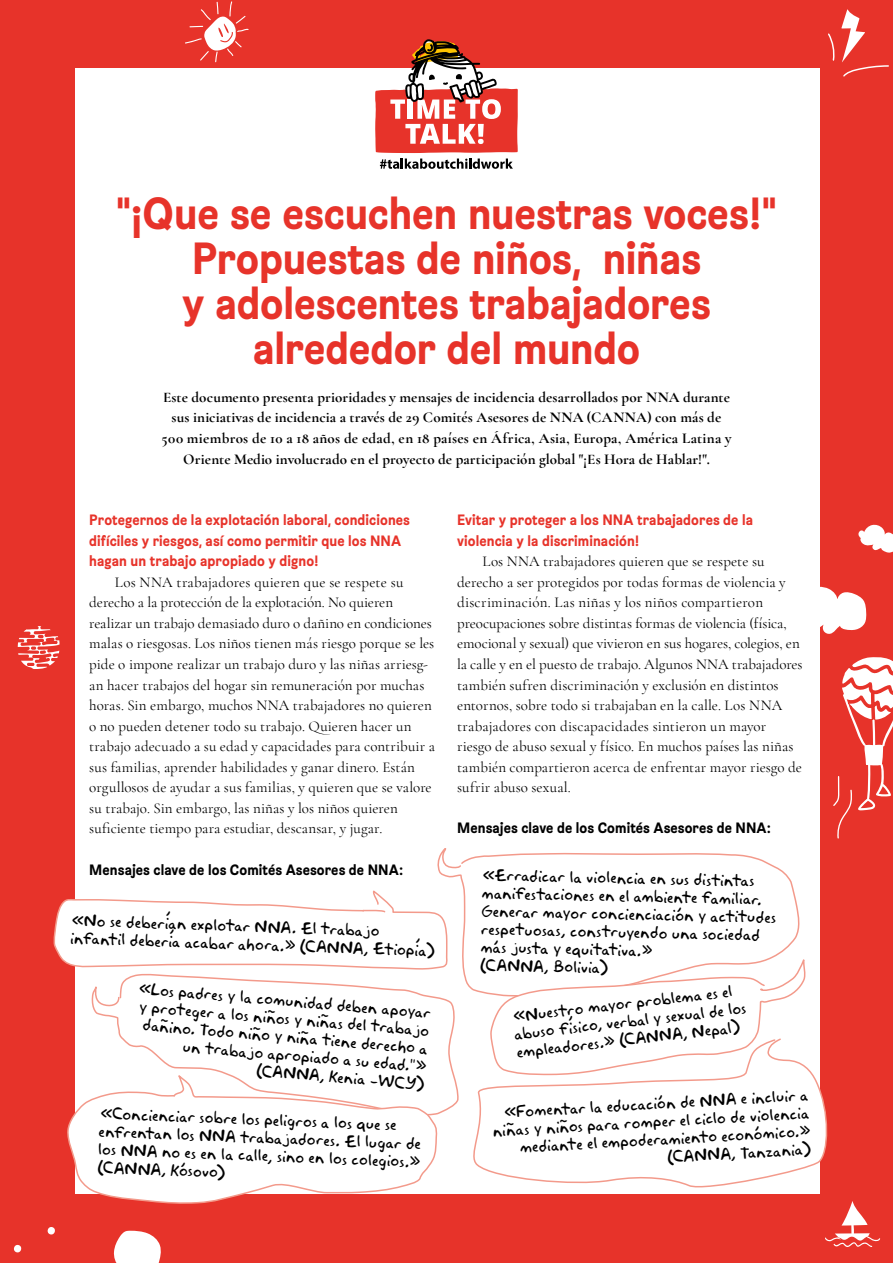
<style>
.page{position:relative;width:893px;height:1263px;background:#e7332a}
.page>*{position:absolute;margin:0;border:0;box-sizing:border-box;transform-origin:0 0}
.t1{font:700 45px/45px "Brezel Grotesk";letter-spacing:-.005em;color:#e7332a;text-align:center}
.t2{font:15px/20.5px "Cormorant Garamond";letter-spacing:.005em;color:#000}
.t3{font:15px/18px "Akbar Plain";color:#000}
.t4{font:700 15px/20.5px "Cormorant Garamond";letter-spacing:.01em;color:#000;text-align:center}
.t5{font:700 15px/20.5px "Brezel Grotesk";letter-spacing:.005em;color:#e7332a}
.t6{font:700 15px "Brezel Grotesk";letter-spacing:.01em;color:#000}
</style>
<div class="page">
<div style="left:75px;top:68px;width:745px;height:1125px;background:#fff"></div>
<svg style="left:375px;top:39px;width:143px;height:114px"></svg>
<svg style="left:380px;top:159px;width:133px;height:10px"></svg>
<svg style="left:825px;top:1201px;width:55px;height:46px"></svg>
<svg style="left:833px;top:657px;width:60px;height:182px"></svg>
<svg style="left:858px;top:524px;width:35px;height:29px"></svg>
<svg style="left:185px;top:1px;width:64px;height:61px"></svg>
<svg style="left:820px;top:586px;width:46px;height:48px"></svg>
<svg style="left:473px;top:1068px;width:355px;height:120px"></svg>
<svg style="left:18px;top:626px;width:42px;height:43px"></svg>
<svg style="left:828px;top:9px;width:61px;height:68px"></svg>
<svg style="left:114px;top:1231px;width:47px;height:32px;background:#fbe2e1"></svg>
<svg style="left:47px;top:1227px;width:8px;height:8px"></svg>
<svg style="left:14px;top:1244px;width:8px;height:9px"></svg>
<svg style="left:54px;top:890px;width:381px;height:78px"></svg>
<svg style="left:90px;top:966px;width:369px;height:148px"></svg>
<svg style="left:67px;top:1070px;width:372px;height:134px"></svg>
<svg style="left:435px;top:848px;width:365px;height:149px"></svg>
<svg style="left:490px;top:951px;width:318px;height:125px"></svg>
<h1 class="t1" style="left:116px;top:190px;width:663px">"¡Que se escuchen nuestras voces!"<br>Propuestas de niños, niñas<br>y adolescentes trabajadores alrededor del mundo</h1>
<p class="t4" style="left:161px;top:387px;width:572px">Este documento presenta prioridades y mensajes de incidencia desarrollados por NNA durante sus iniciativas de incidencia a través de 29 Comités Asesores de NNA (CANNA) con más de 500 miembros de 10 a 18 años de edad, en 18 países en África, Asia, Europa, América Latina y Oriente Medio involucrado en el proyecto de participación global "¡Es Hora de Hablar!".</p>
<p class="t5" style="left:89px;top:509px;width:322px">Protegernos de la explotación laboral, condiciones difíciles y riesgos, así como permitir que los NNA hagan un trabajo apropiado y digno!</p>
<p class="t2" style="left:89px;top:571px;width:347px;text-indent:26px">Los NNA trabajadores quieren que se respete su derecho a la protección de la explotación. No quieren realizar un trabajo demasiado duro o dañino en condiciones malas o riesgosas. Los niños tienen más riesgo porque se les pide o impone realizar un trabajo duro y las niñas arriesg&shy;an hacer trabajos del hogar sin remuneración por muchas horas. Sin embargo, muchos NNA trabajadores no quieren o no pueden detener todo su trabajo. Quieren hacer un trabajo adecuado a su edad y capacidades para contribuir a sus familias, aprender habilidades y ganar dinero. Están orgullosos de ayudar a sus familias, y quieren que se valore su trabajo. Sin embargo, las niñas y los niños quieren suficiente tiempo para estudiar, descansar, y jugar.</p>
<p class="t6" style="left:89px;top:860px;width:316px">Mensajes clave de los Comités Asesores de NNA:</p>
<p class="t3" style="left:72px;top:910px;width:366px;rotate:2deg">«No se deberían explotar NNA. El trabajo infantil debería acabar ahora.» (CANNA, Etiopía)</p>
<p class="t3" style="left:140px;top:977px;width:295px;text-align:right;rotate:5deg">«Los padres y la comunidad deben apoyar y proteger a los niños y niñas del trabajo dañino. Todo niño y niña tiene derecho a un trabajo apropiado a su edad."» (CANNA, Kenia -WCY)</p>
<p class="t3" style="left:100px;top:1104px;width:324px;rotate:2deg">«Concienciar sobre los peligros a los que se enfrentan los NNA trabajadores. El lugar de los NNA no es en la calle, sino en los colegios.» (CANNA, Kósovo)</p>
<p class="t5" style="left:457px;top:509px;width:297px">Evitar y proteger a los NNA trabajadores de la violencia y la discriminación!</p>
<p class="t2" style="left:457px;top:551px;width:347px;text-indent:26px">Los NNA trabajadores quieren que se respete su derecho a ser protegidos por todas formas de violencia y discriminación. Las niñas y los niños compartieron preocupaciones sobre distintas formas de violencia (física, emocional y sexual) que vivieron en sus hogares, colegios, en la calle y en el puesto de trabajo. Algunos NNA trabajadores también sufren discriminación y exclusión en distintos entornos, sobre todo si trabajaban en la calle. Los NNA trabajadores con discapacidades sintieron un mayor riesgo de abuso sexual y físico. En muchos países las niñas también compartieron acerca de enfrentar mayor riesgo de sufrir abuso sexual.</p>
<p class="t6" style="left:457px;top:819px;width:316px">Mensajes clave de los Comités Asesores de NNA:</p>
<p class="t3" style="left:482px;top:865px;width:297px;rotate:1deg">«Erradicar la violencia en sus distintas manifestaciones en el ambiente familiar.<br>Generar mayor concienciación y actitudes respetuosas, construyendo una sociedad más justa y equitativa.»<br>(CANNA, Bolivia)</p>
<p class="t3" style="left:512px;top:1005px;width:235px;rotate:-6deg">«Nuestro mayor problema es el abuso físico, verbal y sexual de los empleadores.» (CANNA, Nepal)</p>
<p class="t3" style="left:492px;top:1102px;width:318px;text-align:right;rotate:-3deg">«Fomentar la educación de NNA e incluir a niñas y niños para romper el ciclo de violencia mediante el empoderamiento económico.» (CANNA, Tanzania)</p>
</div>
